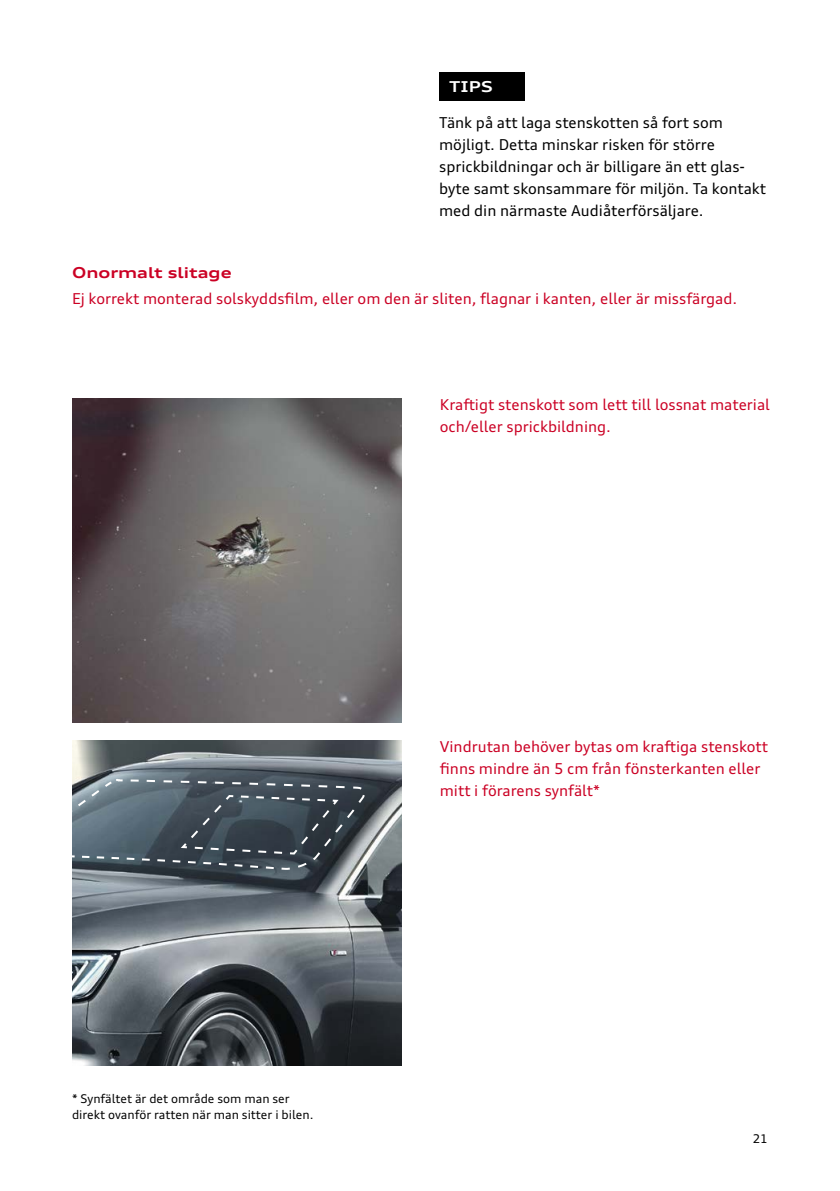
<style>
.page{position:relative;width:840px;height:1191px;background:#fff}
.page>*{position:absolute;margin:0;border:0;box-sizing:border-box;transform-origin:0 0}
.t1{font:15px/22px "Audi Type";color:#cb0024}
.t2{font:15px/22px "Audi Type";color:#000}
.t3{font:700 expanded 15px "Audi Type";color:#cb0024}
.t4{font:700 expanded 15px "Audi Type";color:#fff}
.t5{font:12px/16px "Audi Type";color:#000}
</style>
<div class="page">
<img style="left:72px;top:740px;width:329px;height:325px">
<img style="left:72px;top:398px;width:329px;height:324px">
<svg style="left:72px;top:778px;width:294px;height:93px;background:#4e5a64"></svg>
<div style="left:439px;top:72px;width:85px;height:29px;background:#000"></div>
<p class="t4" style="left:449px;top:77px;width:45px">TIPS</p>
<p class="t2" style="left:439px;top:112px;width:328px">Tänk på att laga stenskotten så fort som möjligt. Detta minskar risken för större sprickbildningar och är billigare än ett glas&shy;byte samt skonsammare för miljön. Ta kontakt med din närmaste Audiåterförsäljare.</p>
<p class="t3" style="left:72px;top:263px;width:161px">Onormalt slitage</p>
<p class="t1" style="left:72px;top:288px;width:666px">Ej korrekt monterad solskyddsfilm, eller om den är sliten, flagnar i kanten, eller är missfärgad.</p>
<p class="t1" style="left:439px;top:393px;width:331px">Kraftigt stenskott som lett till lossnat material och/eller sprickbildning.</p>
<p class="t5" style="left:72px;top:1090px;width:243px">* Synfältet är det område som man ser direkt ovanför ratten när man sitter i bilen.</p>
<p class="t1" style="left:439px;top:735px;width:329px">Vindrutan behöver bytas om kraftiga stenskott finns mindre än 5 cm från fönsterkanten eller mitt i förarens synfält*</p>
<p class="t5" style="left:752px;top:1131px;width:17px">21</p>
</div>
